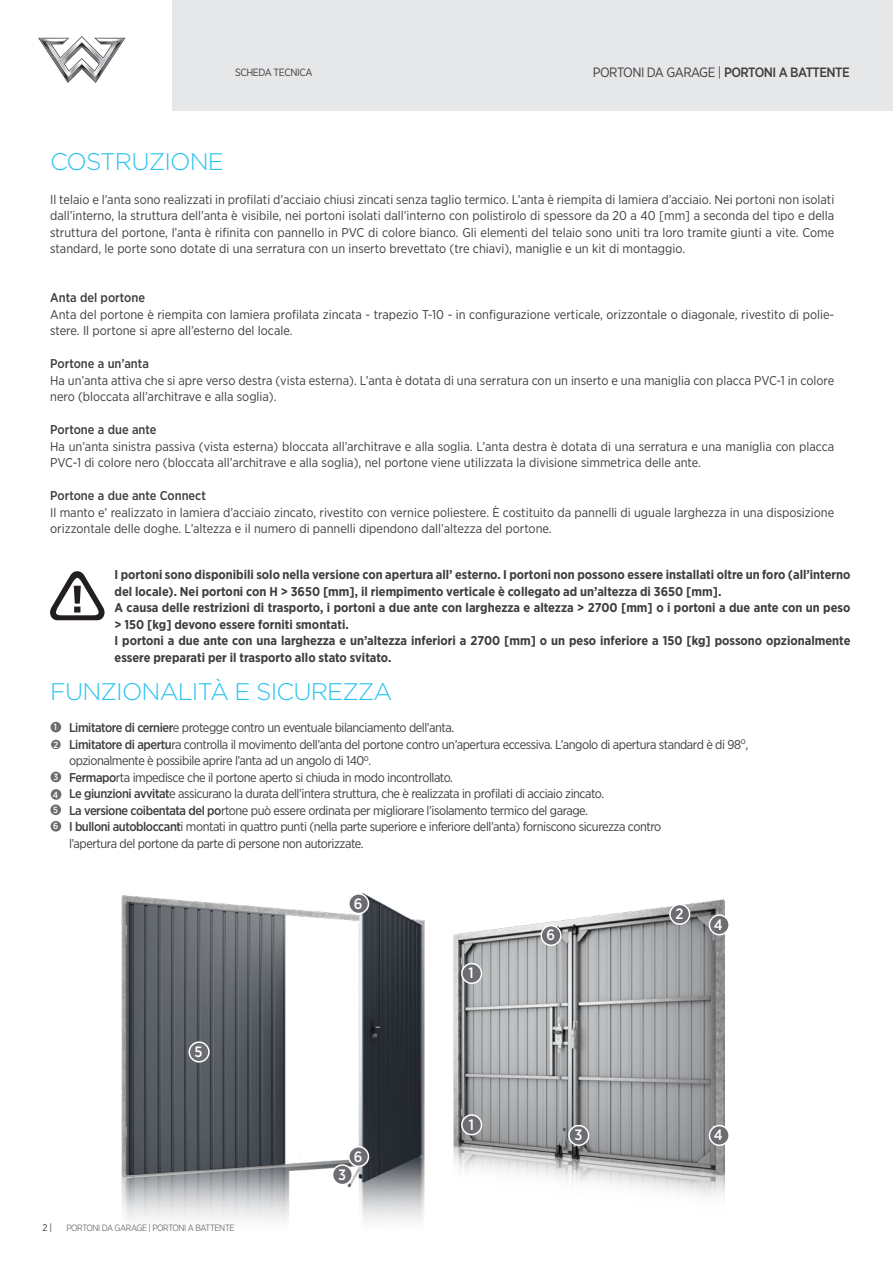
<style>
.page{position:relative;width:893px;height:1263px;background:#fff}
.page>*{position:absolute;margin:0;border:0;box-sizing:border-box;transform-origin:0 0}
.LIGHT_OK{font:300 24px "Gotham";letter-spacing:-.035em;color:#29c3f0}
.t1{font:500 15px "Gotham Narrow";color:#fff}
.t2{font:13.5px "Gotham Narrow";letter-spacing:-.04em;color:#3e3e3f}
.t3{font:12.75px/16.5px "Gotham Narrow";letter-spacing:-.01em;color:#3e3e3f}
.t4{font:12.75px "Gotham Narrow";letter-spacing:-.035em;color:#3e3e3f}
.t5{font:700 12.75px/16.5px "Gotham Narrow";color:#3e3e3f}
.t6{font:500 12.75px "Gotham Narrow";color:#3e3e3f}
.t7{font:10.5px "Gotham Narrow";letter-spacing:-.04em;color:#3e3e3f}
.t8{font:9.75px "Gotham Narrow";color:#3e3e3f}
.t9{font:300 9px "Gotham Narrow";letter-spacing:-.04em;color:#3e3e3f}
.t10{font:500 9px "Gotham Narrow";color:#fff}
.s1{font-weight:500}
</style>
<div class="page">
<div style="left:172px;top:0;width:721px;height:111px;background:#e6e7e9"></div>
<svg style="left:38px;top:36px;width:87px;height:47px"></svg>
<div style="left:51px;top:722px;width:10px;height:10px;background:#6c6d70;border-radius:50%"></div>
<div style="left:51px;top:739px;width:10px;height:11px;background:#6c6d70;border-radius:50%"></div>
<div style="left:50px;top:739px;width:12px;height:11px;border:1px solid #fff;border-radius:50%"></div>
<div style="left:51px;top:772px;width:10px;height:10px;background:#6c6d70;border-radius:50%"></div>
<div style="left:51px;top:789px;width:10px;height:11px;background:#6c6d70;border-radius:50%"></div>
<div style="left:50px;top:804px;width:11px;height:11px;background:#6c6d70;border-radius:50%"></div>
<div style="left:51px;top:821px;width:10px;height:10px;background:#6c6d70;border-radius:50%"></div>
<svg style="left:50px;top:571px;width:55px;height:49px"></svg>
<img style="left:533px;top:899px;width:192px;height:298px">
<img style="left:121px;top:893px;width:412px;height:328px">
<div style="left:462px;top:1115px;width:19px;height:20px;background:#6c6d70;border-radius:50%"></div>
<div style="left:461px;top:1114px;width:21px;height:21px;border:2px solid #fff;border-radius:50%"></div>
<div style="left:462px;top:964px;width:19px;height:19px;background:#6c6d70;border-radius:50%"></div>
<div style="left:461px;top:963px;width:21px;height:21px;border:2px solid #fff;border-radius:50%"></div>
<div style="left:670px;top:904px;width:20px;height:20px;background:#6c6d70;border-radius:50%"></div>
<div style="left:669px;top:904px;width:21px;height:21px;border:2px solid #fff;border-radius:50%"></div>
<div style="left:333px;top:1165px;width:19px;height:19px;background:#6c6d70;border-radius:50%"></div>
<div style="left:332px;top:1164px;width:21px;height:21px;border:2px solid #fff;border-radius:50%"></div>
<div style="left:569px;top:1125px;width:20px;height:20px;background:#6c6d70;border-radius:50%"></div>
<div style="left:568px;top:1125px;width:21px;height:21px;border:2px solid #fff;border-radius:50%"></div>
<div style="left:709px;top:915px;width:20px;height:20px;background:#6c6d70;border-radius:50%"></div>
<div style="left:709px;top:914px;width:21px;height:21px;border:2px solid #fff;border-radius:50%"></div>
<div style="left:709px;top:1125px;width:20px;height:20px;background:#6c6d70;border-radius:50%"></div>
<div style="left:709px;top:1125px;width:21px;height:21px;border:2px solid #fff;border-radius:50%"></div>
<div style="left:189px;top:1042px;width:20px;height:20px;background:#6c6d70;border-radius:50%"></div>
<div style="left:189px;top:1041px;width:21px;height:21px;border:2px solid #fff;border-radius:50%"></div>
<div style="left:349px;top:1147px;width:19px;height:19px;background:#6c6d70;border-radius:50%"></div>
<div style="left:348px;top:1146px;width:21px;height:21px;border:2px solid #fff;border-radius:50%"></div>
<div style="left:541px;top:926px;width:20px;height:19px;background:#6c6d70;border-radius:50%"></div>
<div style="left:540px;top:925px;width:22px;height:21px;border:2px solid #fff;border-radius:50%"></div>
<div style="left:349px;top:894px;width:19px;height:19px;background:#6c6d70;border-radius:50%"></div>
<div style="left:348px;top:893px;width:21px;height:21px;border:2px solid #fff;border-radius:50%"></div>
<p class="t7" style="left:235px;top:66px;width:79px">SCHEDA TECNICA</p>
<p class="t2" style="left:593px;top:64px;width:258px">PORTONI DA GARAGE | <span class="s1">PORTONI A BATTENTE</span></p>
<p class="LIGHT_OK" style="left:50px;top:146px;width:175px">COSTRUZIONE</p>
<p class="t3" style="left:50px;top:191px;width:786px;text-align:justify">Il telaio e l’anta sono realizzati in profilati d’acciaio chiusi zincati senza taglio termico. L’anta è riempita di lamiera d’acciaio. Nei portoni non isolati dall’interno, la struttura dell’anta è visibile, nei portoni isolati dall’interno con polistirolo di spessore da 20 a 40 [mm] a seconda del tipo e della struttura del portone, l’anta è rifinita con pannello in PVC di colore bianco. Gli elementi del telaio sono uniti tra loro tramite giunti a vite. Come standard, le porte sono dotate di una serratura con un inserto brevettato (tre chiavi), maniglie e un kit di montaggio.</p>
<p class="t6" style="left:50px;top:290px;width:96px">Anta del portone</p>
<p class="t3" style="left:50px;top:306px;width:786px">Anta del portone è riempita con lamiera profilata zincata - trapezio T-10 - in configurazione verticale, orizzontale o diagonale, rivestito di polie&shy;stere. Il portone si apre all’esterno del locale.</p>
<p class="t6" style="left:50px;top:356px;width:100px">Portone a un’anta</p>
<p class="t3" style="left:50px;top:372px;width:786px">Ha un’anta attiva che si apre verso destra (vista esterna). L’anta è dotata di una serratura con un inserto e una maniglia con placca PVC-1 in colore nero (bloccata all’architrave e alla soglia).</p>
<p class="t6" style="left:50px;top:422px;width:108px">Portone a due ante</p>
<p class="t3" style="left:50px;top:438px;width:786px">Ha un’anta sinistra passiva (vista esterna) bloccata all’architrave e alla soglia. L’anta destra è dotata di una serratura e una maniglia con placca<br>PVC-1 di colore nero (bloccata all’architrave e alla soglia), nel portone viene utilizzata la divisione simmetrica delle ante.</p>
<p class="t6" style="left:50px;top:488px;width:157px">Portone a due ante Connect</p>
<p class="t3" style="left:50px;top:504px;width:786px">Il manto e’ realizzato in lamiera d’acciaio zincato, rivestito con vernice poliestere. È costituito da pannelli di uguale larghezza in una disposizione orizzontale delle doghe. L’altezza e il numero di pannelli dipendono dall’altezza del portone.</p>
<p class="t5" style="left:115px;top:566px;width:737px">I portoni sono disponibili solo nella versione con apertura all’ esterno. I portoni non possono essere installati oltre un foro (all’interno del locale). Nei portoni con H &gt; 3650 [mm], il riempimento verticale è collegato ad un’altezza di 3650 [mm].</p>
<p class="t5" style="left:115px;top:599px;width:737px">A causa delle restrizioni di trasporto, i portoni a due ante con larghezza e altezza &gt; 2700 [mm] o i portoni a due ante con un peso &gt; 150 [kg] devono essere forniti smontati.</p>
<p class="t5" style="left:115px;top:632px;width:737px">I portoni a due ante con una larghezza e un’altezza inferiori a 2700 [mm] o un peso inferiore a 150 [kg] possono opzionalmente essere preparati per il trasporto allo stato svitato.</p>
<p class="LIGHT_OK" style="left:50px;top:676px;width:344px">FUNZIONALITÀ E SICUREZZA</p>
<p class="t4" style="left:69px;top:720px;width:387px"><span class="s1">Limitatore di cernier</span>e protegge contro un eventuale bilanciamento dell’anta.</p>
<p class="t4" style="left:69px;top:736px;width:681px"><span class="s1">Limitatore di apertu</span>ra controlla il movimento dell’anta del portone contro un’apertura eccessiva. L’angolo di apertura standard è di 98<sup>o</sup>,</p>
<p class="t4" style="left:69px;top:753px;width:304px">opzionalmente è possibile aprire l’anta ad un angolo di 140<sup>o</sup>.</p>
<p class="t4" style="left:69px;top:769px;width:385px"><span class="s1">Fermapo</span>rta impedisce che il portone aperto si chiuda in modo incontrollato.</p>
<p class="t4" style="left:69px;top:786px;width:537px"><span class="s1">Le giunzioni avvitat</span>e assicurano la durata dell’intera struttura, che è realizzata in profilati di acciaio zincato.</p>
<p class="t4" style="left:69px;top:802px;width:520px"><span class="s1">La versione coibentata del po</span>rtone può essere ordinata per migliorare l’isolamento termico del garage.</p>
<p class="t4" style="left:69px;top:819px;width:594px"><span class="s1">I bulloni autobloccant</span>i montati in quattro punti (nella parte superiore e inferiore dell’anta) forniscono sicurezza contro</p>
<p class="t4" style="left:69px;top:835px;width:296px">l’apertura del portone da parte di persone non autorizzate.</p>
<p class="t10" style="left:54px;top:721px;width:5px">1</p>
<p class="t10" style="left:53px;top:739px;width:6px">2</p>
<p class="t10" style="left:53px;top:771px;width:6px">3</p>
<p class="t10" style="left:53px;top:789px;width:7px">4</p>
<p class="t10" style="left:53px;top:804px;width:6px">5</p>
<p class="t10" style="left:53px;top:820px;width:7px">6</p>
<p class="t1" style="left:194px;top:1042px;width:10px">5</p>
<p class="t8" style="left:43px;top:1221px;width:11px">2 |</p>
<p class="t9" style="left:66px;top:1222px;width:170px">PORTONI DA GARAGE | PORTONI A BATTENTE</p>
<p class="t1" style="left:354px;top:894px;width:10px">6</p>
<p class="t1" style="left:338px;top:1165px;width:9px">3</p>
<p class="t1" style="left:354px;top:1147px;width:10px">6</p>
<p class="t1" style="left:468px;top:964px;width:7px">1</p>
<p class="t1" style="left:469px;top:1115px;width:7px">1</p>
<p class="t1" style="left:546px;top:926px;width:10px">6</p>
<p class="t1" style="left:575px;top:1125px;width:9px">3</p>
<p class="t1" style="left:676px;top:904px;width:10px">2</p>
<p class="t1" style="left:714px;top:915px;width:10px">4</p>
<p class="t1" style="left:714px;top:1125px;width:10px">4</p>
</div>
